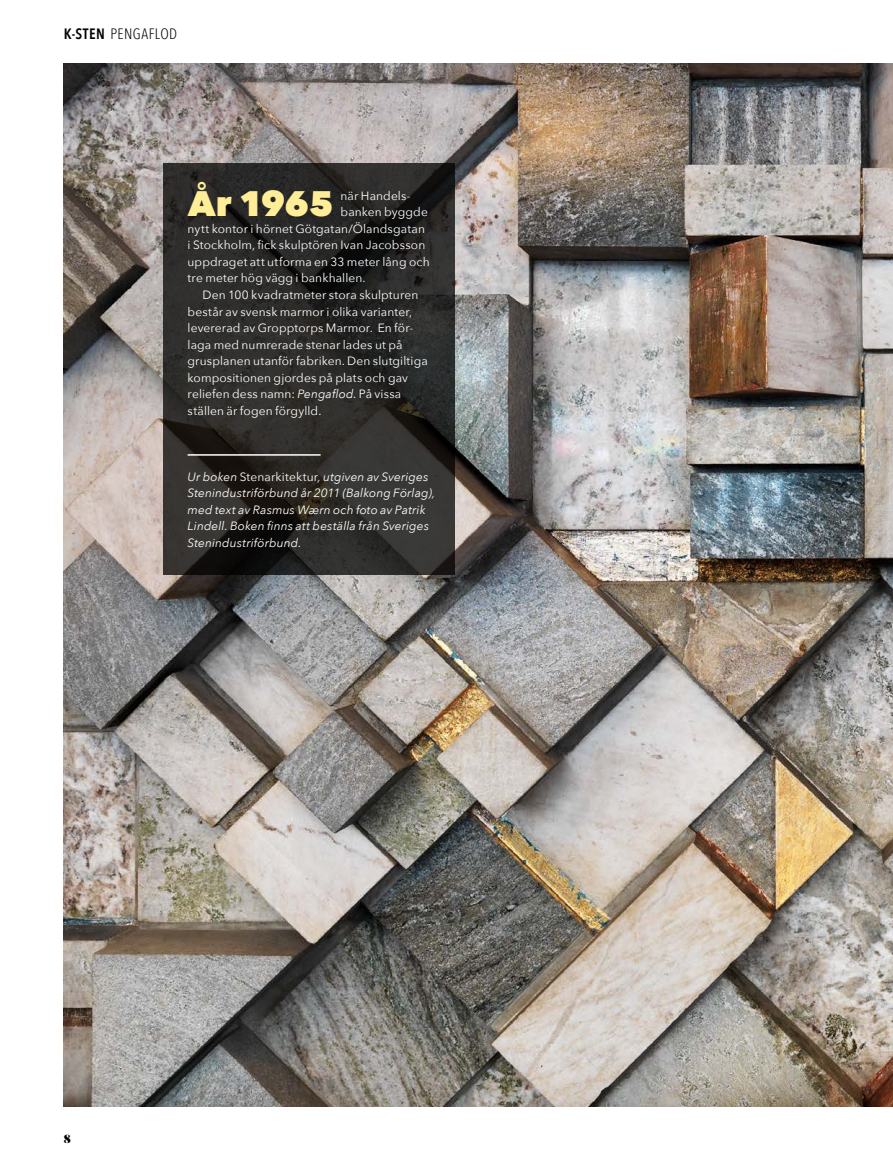
<style>
.page{position:relative;width:893px;height:1170px;background:#fff}
.page>*{position:absolute;margin:0;border:0;box-sizing:border-box;transform-origin:0 0}
.t1{font:800 35.25px "Avenir Next";letter-spacing:-.025em;color:#ffed98}
.t2{font:300 condensed 15px "Avenir Next LT Pro";letter-spacing:.025em;color:#000}
.t3{font:900 12.75px "Acta Display";color:#000}
.t4{font:12px "Avenir Next";letter-spacing:.01em;color:#fff}
.t5{font:italic 12px/16.5px "Avenir Next";letter-spacing:.01em;color:#fff}
.s1{font-family:"Avenir Next Condensed";font-weight:600;font-stretch:normal}
.s2{font-style:italic}
.s3{font-style:normal}
</style>
<div class="page">
<img style="left:64px;top:64px;width:829px;height:1042px">
<svg style="left:164px;top:163px;width:291px;height:411px;background:#2a2927"></svg>
<div style="left:191px;top:456px;width:147px;height:18px;background:#000;opacity:.75"></div>
<hr style="left:188px;top:454px;width:133px;height:1px;background:#fff">
<p class="t2" style="left:64px;top:25px;width:115px"><span class="s1">K-STEN</span> PENGAFLOD</p>
<h1 class="t1" style="left:188px;top:182px;width:147px">År 1965</h1>
<p class="t4" style="left:341px;top:186px;width:71px">när Handels-</p>
<p class="t4" style="left:341px;top:202px;width:89px">banken byggde</p>
<p class="t4" style="left:188px;top:219px;width:239px">nytt kontor i hörnet Götgatan/Ölandsgatan</p>
<p class="t4" style="left:188px;top:235px;width:239px">i Stockholm, fick skulptören Ivan Jacobsson</p>
<p class="t4" style="left:188px;top:252px;width:244px">uppdraget att utforma en 33 meter lång och</p>
<p class="t4" style="left:188px;top:268px;width:179px">tre meter hög vägg i bankhallen.</p>
<p class="t4" style="left:202px;top:285px;width:217px">Den 100 kvadratmeter stora skulpturen</p>
<p class="t4" style="left:188px;top:301px;width:226px">består av svensk marmor i olika varianter,</p>
<p class="t4" style="left:188px;top:318px;width:227px">levererad av Gropptorps Marmor. En för-</p>
<p class="t4" style="left:188px;top:334px;width:217px">laga med numrerade stenar lades ut på</p>
<p class="t4" style="left:188px;top:351px;width:242px">grusplanen utanför fabriken. Den slutgiltiga</p>
<p class="t4" style="left:188px;top:367px;width:222px">kompositionen gjordes på plats och gav</p>
<p class="t4" style="left:188px;top:384px;width:215px">reliefen dess namn: <span class="s2">Pengaflod</span>. På vissa</p>
<p class="t4" style="left:188px;top:400px;width:135px">ställen är fogen förgylld.</p>
<p class="t5" style="left:188px;top:467px;width:249px">Ur boken <span class="s3">Stenarkitektur</span>, utgiven av Sveriges Stenindustriförbund år 2011 (Balkong Förlag), med text av Rasmus Wærn och foto av Patrik Lindell. Boken finns att beställa från Sveriges Stenindustriförbund.</p>
<p class="t3" style="left:64px;top:1130px;width:8px">8</p>
</div>
